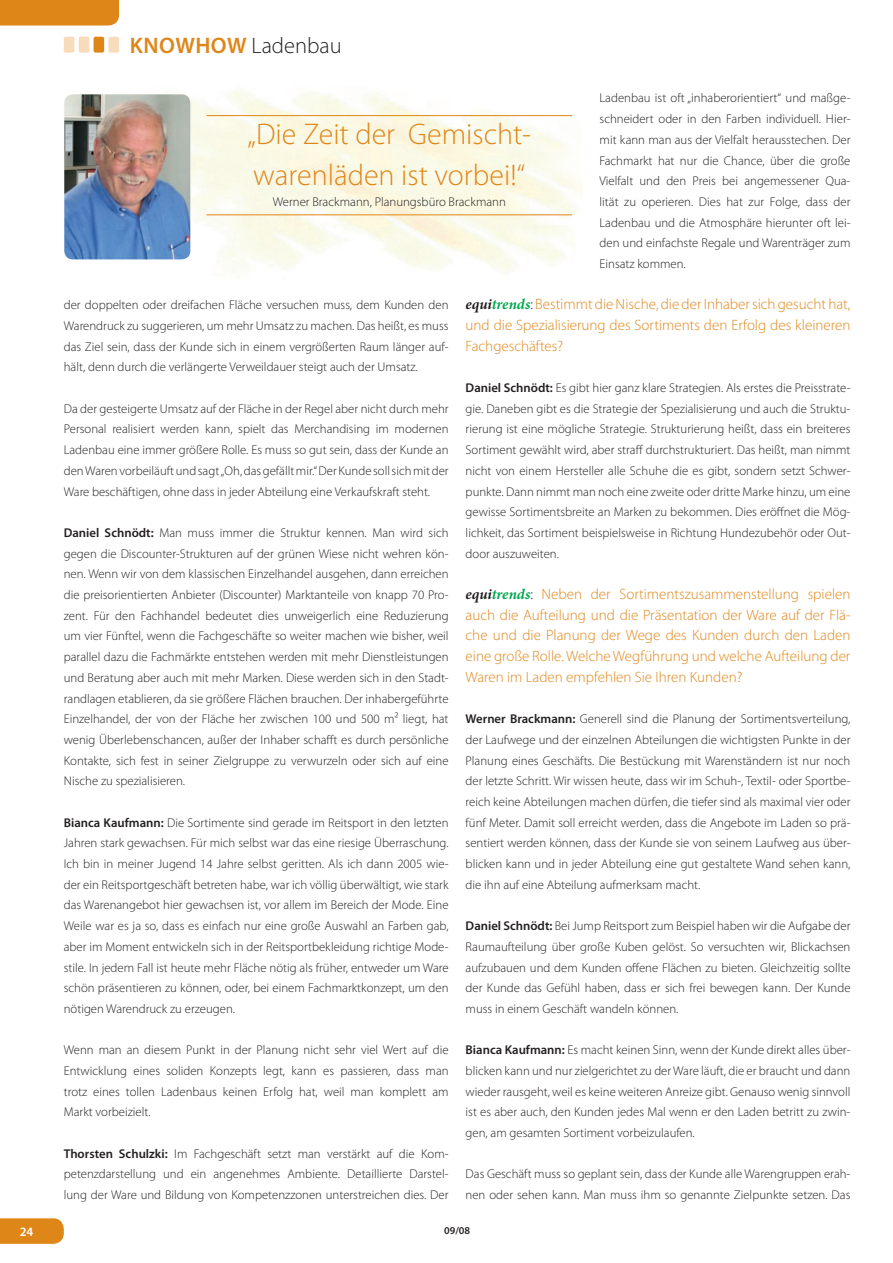
<style>
.page{position:relative;width:893px;height:1263px;background:#fff}
.page>*{position:absolute;margin:0;border:0;box-sizing:border-box;transform-origin:0 0}
.t1{font:300 30px/41.4px "Myriad Pro";color:#df8619}
.t2{font:300 22.5px "Myriad Pro";color:#231f20}
.t3{font:300 15px/20.7px "Myriad Pro";color:#df8619;text-align:justify}
.t4{font:300 12.75px/20.7px "Myriad Pro";color:#231f20;text-align:justify}
.t5{font:600 12.75px "Myriad Pro";color:#fff}
.t6{font:600 10.5px "Myriad Pro";color:#231f20}
.s1{font-weight:600;color:#df8619}
.s2{font-family:"Minion Pro";font-weight:700;font-style:italic;color:#231f20}
.s3{font-family:"Minion Pro";font-weight:700;font-style:italic;color:#00a94e}
.s4{color:#231f20}
.s5{font-weight:600}
</style>
<div class="page">
<svg style="left:0;top:1218px;width:64px;height:26px;background:#e08b24"></svg>
<div style="left:0;top:0;width:119px;height:26px;background:#df8619"></div>
<div style="left:64px;top:37px;width:10px;height:16px;background:#f8dbbb;border-radius:2px"></div>
<div style="left:79px;top:37px;width:10px;height:16px;background:#f8dbbb;border-radius:2px"></div>
<div style="left:94px;top:37px;width:10px;height:16px;background:#df8619;border-radius:2px"></div>
<div style="left:108px;top:37px;width:11px;height:16px;background:#f8dbbb;border-radius:2px"></div>
<hr style="left:206px;top:115px;width:366px;height:1px;background:#df8619">
<hr style="left:206px;top:214px;width:366px;height:1px;background:#df8619">
<img style="left:64px;top:94px;width:126px;height:165px">
<h2 class="t2" style="left:130px;top:32px;width:213px"><span class="s1">KNOWHOW</span> Ladenbau</h2>
<p class="t4" style="left:600px;top:88px;width:252px">Ladenbau ist oft „inhaberorientiert“ und maßge&shy;schneidert oder in den Farben individuell. Hier&shy;mit kann man aus der Vielfalt herausstechen. Der Fachmarkt hat nur die Chance, über die große Vielfalt und den Preis bei angemessener Qua&shy;lität zu operieren. Dies hat zur Folge, dass der Ladenbau und die Atmosphäre hierunter oft lei&shy;den und einfachste Regale und Warenträger zum Einsatz kommen.</p>
<p class="t3" style="left:466px;top:294px;width:386px"><span class="s2">equi</span><span class="s3">trends</span><span class="s4">:</span> Bestimmt die Nische, die der Inhaber sich gesucht hat, und die Spezialisierung des Sortiments den Erfolg des kleineren Fachgeschäftes?</p>
<p class="t4" style="left:466px;top:377px;width:386px"><span class="s5">Daniel Schnödt:</span> Es gibt hier ganz klare Strategien. Als erstes die Preisstrate&shy;gie. Daneben gibt es die Strategie der Spezialisierung und auch die Struktu&shy;rierung ist eine mögliche Strategie. Strukturierung heißt, dass ein breiteres Sortiment gewählt wird, aber straff durchstrukturiert. Das heißt, man nimmt nicht von einem Hersteller alle Schuhe die es gibt, sondern setzt Schwer&shy;punkte. Dann nimmt man noch eine zweite oder dritte Marke hinzu, um eine gewisse Sortimentsbreite an Marken zu bekommen. Dies eröffnet die Mög&shy;lichkeit, das Sortiment beispielsweise in Richtung Hundezubehör oder Out&shy;door auszuweiten.</p>
<p class="t3" style="left:466px;top:583px;width:386px"><span class="s2">equi</span><span class="s3">trends</span><span class="s4">:</span> Neben der Sortimentszusammenstellung spielen auch die Aufteilung und die Präsentation der Ware auf der Flä&shy;che und die Planung der Wege des Kunden durch den Laden eine große Rolle. Welche Wegführung und welche Aufteilung der Waren im Laden empfehlen Sie Ihren Kunden?</p>
<p class="t4" style="left:466px;top:708px;width:386px"><span class="s5">Werner Brackmann:</span> Generell sind die Planung der Sortimentsverteilung, der Laufwege und der einzelnen Abteilungen die wichtigsten Punkte in der Planung eines Geschäfts. Die Bestückung mit Warenständern ist nur noch der letzte Schritt. Wir wissen heute, dass wir im Schuh-, Textil- oder Sportbe&shy;reich keine Abteilungen machen dürfen, die tiefer sind als maximal vier oder fünf Meter. Damit soll erreicht werden, dass die Angebote im Laden so prä&shy;sentiert werden können, dass der Kunde sie von seinem Laufweg aus über&shy;blicken kann und in jeder Abteilung eine gut gestaltete Wand sehen kann, die ihn auf eine Abteilung aufmerksam macht.</p>
<p class="t4" style="left:466px;top:915px;width:386px"><span class="s5">Daniel Schnödt:</span> Bei Jump Reitsport zum Beispiel haben wir die Aufgabe der Raumaufteilung über große Kuben gelöst. So versuchten wir, Blickachsen aufzubauen und dem Kunden offene Flächen zu bieten. Gleichzeitig sollte der Kunde das Gefühl haben, dass er sich frei bewegen kann. Der Kunde muss in einem Geschäft wandeln können.</p>
<p class="t4" style="left:466px;top:1039px;width:386px"><span class="s5">Bianca Kaufmann:</span> Es macht keinen Sinn, wenn der Kunde direkt alles über&shy;blicken kann und nur zielgerichtet zu der Ware läuft, die er braucht und dann wieder rausgeht, weil es keine weiteren Anreize gibt. Genauso wenig sinnvoll ist es aber auch, den Kunden jedes Mal wenn er den Laden betritt zu zwin&shy;gen, am gesamten Sortiment vorbeizulaufen.</p>
<p class="t4" style="left:466px;top:1164px;width:386px">Das Geschäft muss so geplant sein, dass der Kunde alle Warengruppen erah&shy;nen oder sehen kann. Man muss ihm so genannte Zielpunkte setzen. Das</p>
<h1 class="t1" style="left:247px;top:113px;width:283px">„Die Zeit der Gemischt&shy;warenläden ist vorbei!“</h1>
<p class="t4" style="left:273px;top:191px;width:235px">Werner Brackmann, Planungsbüro Brackmann</p>
<p class="t4" style="left:64px;top:295px;width:386px">der doppelten oder dreifachen Fläche versuchen muss, dem Kunden den Warendruck zu suggerieren, um mehr Umsatz zu machen. Das heißt, es muss das Ziel sein, dass der Kunde sich in einem vergrößerten Raum länger auf&shy;hält, denn durch die verlängerte Verweildauer steigt auch der Umsatz.</p>
<p class="t4" style="left:64px;top:398px;width:386px">Da der gesteigerte Umsatz auf der Fläche in der Regel aber nicht durch mehr Personal realisiert werden kann, spielt das Merchandising im modernen Ladenbau eine immer größere Rolle. Es muss so gut sein, dass der Kunde an den Waren vorbeiläuft und sagt „Oh, das gefällt mir.“ Der Kunde soll sich mit der Ware beschäftigen, ohne dass in jeder Abteilung eine Verkaufskraft steht.</p>
<p class="t4" style="left:64px;top:522px;width:386px"><span class="s5">Daniel Schnödt:</span> Man muss immer die Struktur kennen. Man wird sich gegen die Discounter-Strukturen auf der grünen Wiese nicht wehren kön&shy;nen. Wenn wir von dem klassischen Einzelhandel ausgehen, dann erreichen die preisorientierten Anbieter (Discounter) Marktanteile von knapp 70 Pro&shy;zent. Für den Fachhandel bedeutet dies unweigerlich eine Reduzierung um vier Fünftel, wenn die Fachgeschäfte so weiter machen wie bisher, weil parallel dazu die Fachmärkte entstehen werden mit mehr Dienstleistungen und Beratung aber auch mit mehr Marken. Diese werden sich in den Stadt&shy;randlagen etablieren, da sie größere Flächen brauchen. Der inhabergeführte Einzelhandel, der von der Fläche her zwischen 100 und 500 m² liegt, hat wenig Überlebenschancen, außer der Inhaber schafft es durch persönliche Kontakte, sich fest in seiner Zielgruppe zu verwurzeln oder sich auf eine Nische zu spezialisieren.</p>
<p class="t4" style="left:64px;top:812px;width:386px"><span class="s5">Bianca Kaufmann:</span> Die Sortimente sind gerade im Reitsport in den letzten Jahren stark gewachsen. Für mich selbst war das eine riesige Überraschung.<br>Ich bin in meiner Jugend 14 Jahre selbst geritten. Als ich dann 2005 wie&shy;der ein Reitsportgeschäft betreten habe, war ich völlig überwältigt, wie stark das Warenangebot hier gewachsen ist, vor allem im Bereich der Mode. Eine Weile war es ja so, dass es einfach nur eine große Auswahl an Farben gab, aber im Moment entwickeln sich in der Reitsportbekleidung richtige Mode&shy;stile. In jedem Fall ist heute mehr Fläche nötig als früher, entweder um Ware schön präsentieren zu können, oder, bei einem Fachmarktkonzept, um den nötigen Warendruck zu erzeugen.</p>
<p class="t4" style="left:64px;top:1039px;width:386px">Wenn man an diesem Punkt in der Planung nicht sehr viel Wert auf die Entwicklung eines soliden Konzepts legt, kann es passieren, dass man trotz eines tollen Ladenbaus keinen Erfolg hat, weil man komplett am Markt vorbeizielt.</p>
<p class="t4" style="left:64px;top:1143px;width:386px"><span class="s5">Thorsten Schulzki:</span> Im Fachgeschäft setzt man verstärkt auf die Kom&shy;petenzdarstellung und ein angenehmes Ambiente. Detaillierte Darstel&shy;lung der Ware und Bildung von Kompetenzzonen unterstreichen dies. Der</p>
<p class="t5" style="left:20px;top:1223px;width:15px">24</p>
<p class="t6" style="left:444px;top:1224px;width:28px">09/08</p>
</div>
